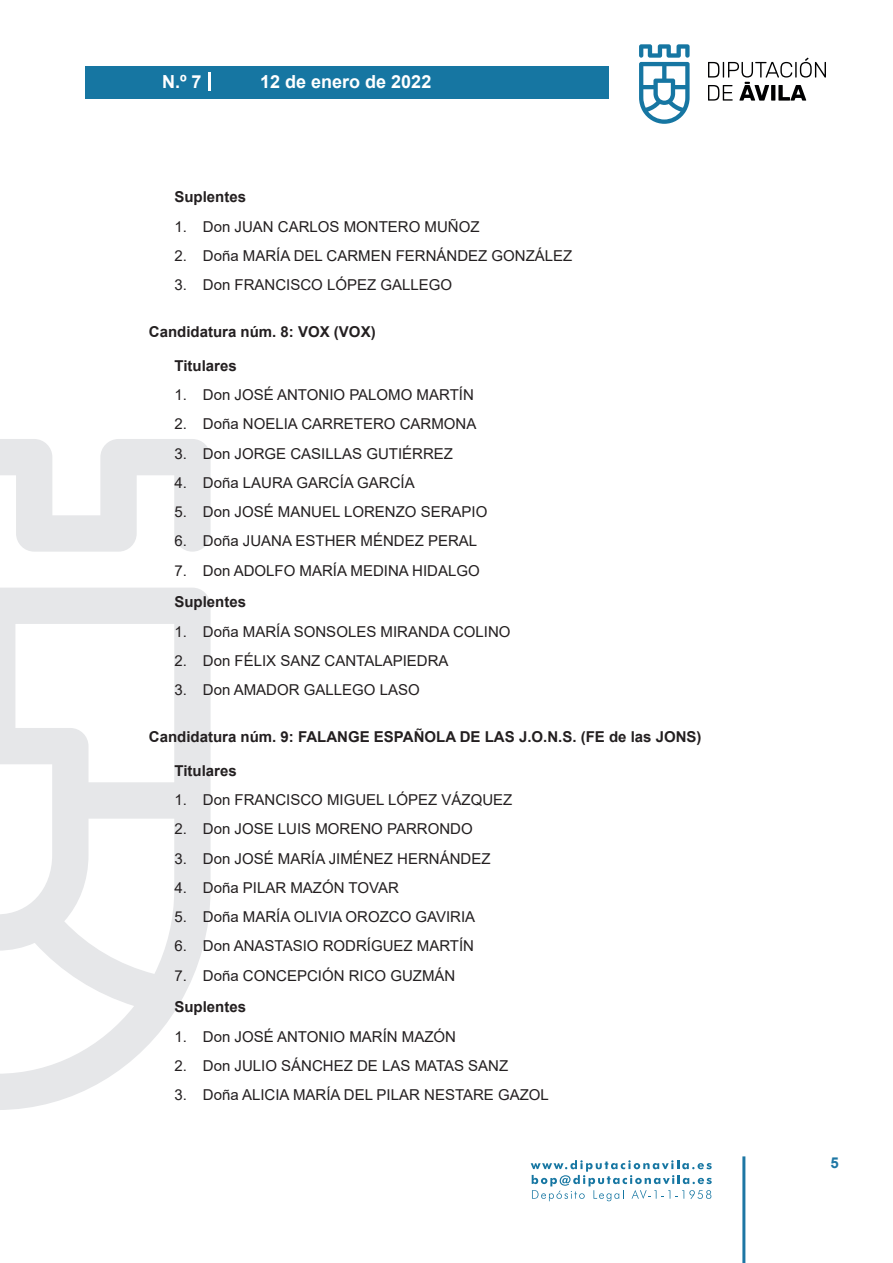
<style>
.page{position:relative;width:893px;height:1263px;background:#fff}
.page>*{position:absolute;margin:0;border:0;box-sizing:border-box;transform-origin:0 0}
.t1{font:700 18px "Arial";color:#fff}
.t2{font:15px "Arial";color:#231f20}
.t3{font:700 15px "Arial";color:#231f20}
.t4{font:700 15px "Arial";color:#1d76a4}
</style>
<div class="page">
<svg style="left:531px;top:1160px;width:181px;height:41px"></svg>
<div style="left:85px;top:66px;width:523px;height:33px;background:#1676a2"></div>
<svg style="left:639px;top:44px;width:51px;height:80px"></svg>
<svg style="left:708px;top:58px;width:118px;height:43px"></svg>
<hr style="left:742px;top:1156px;width:3px;height:107px;background:#1d76a4">
<svg style="left:208px;top:72px;width:2px;height:18px"></svg>
<svg style="left:0;top:439px;width:211px;height:671px"></svg>
<p class="t1" style="left:162px;top:69px;width:41px">N.º 7</p>
<p class="t1" style="left:260px;top:69px;width:173px">12 de enero de 2022</p>
<p class="t3" style="left:174px;top:187px;width:73px">Suplentes</p>
<p class="t2" style="left:174px;top:216px;width:307px">1. Don JUAN CARLOS MONTERO MUÑOZ</p>
<p class="t2" style="left:174px;top:245px;width:399px">2. Doña MARÍA DEL CARMEN FERNÁNDEZ GONZÁLEZ</p>
<p class="t2" style="left:174px;top:275px;width:279px">3. Don FRANCISCO LÓPEZ GALLEGO</p>
<p class="t3" style="left:149px;top:321px;width:228px">Candidatura núm. 8: VOX (VOX)</p>
<p class="t3" style="left:174px;top:355px;width:64px">Titulares</p>
<p class="t2" style="left:174px;top:384px;width:301px">1. Don JOSÉ ANTONIO PALOMO MARTÍN</p>
<p class="t2" style="left:174px;top:414px;width:303px">2. Doña NOELIA CARRETERO CARMONA</p>
<p class="t2" style="left:174px;top:443px;width:280px">3. Don JORGE CASILLAS GUTIÉRREZ</p>
<p class="t2" style="left:174px;top:472px;width:242px">4. Doña LAURA GARCÍA GARCÍA</p>
<p class="t2" style="left:174px;top:501px;width:315px">5. Don JOSÉ MANUEL LORENZO SERAPIO</p>
<p class="t2" style="left:174px;top:531px;width:304px">6. Doña JUANA ESTHER MÉNDEZ PERAL</p>
<p class="t2" style="left:174px;top:560px;width:307px">7. Don ADOLFO MARÍA MEDINA HIDALGO</p>
<p class="t3" style="left:174px;top:591px;width:73px">Suplentes</p>
<p class="t2" style="left:174px;top:621px;width:338px">1. Doña MARÍA SONSOLES MIRANDA COLINO</p>
<p class="t2" style="left:174px;top:650px;width:276px">2. Don FÉLIX SANZ CANTALAPIEDRA</p>
<p class="t2" style="left:174px;top:679px;width:247px">3. Don AMADOR GALLEGO LASO</p>
<p class="t3" style="left:149px;top:726px;width:554px">Candidatura núm. 9: FALANGE ESPAÑOLA DE LAS J.O.N.S. (FE de las JONS)</p>
<p class="t3" style="left:174px;top:760px;width:64px">Titulares</p>
<p class="t2" style="left:174px;top:789px;width:339px">1. Don FRANCISCO MIGUEL LÓPEZ VÁZQUEZ</p>
<p class="t2" style="left:174px;top:819px;width:300px">2. Don JOSE LUIS MORENO PARRONDO</p>
<p class="t2" style="left:174px;top:848px;width:318px">3. Don JOSÉ MARÍA JIMÉNEZ HERNÁNDEZ</p>
<p class="t2" style="left:174px;top:877px;width:226px">4. Doña PILAR MAZÓN TOVAR</p>
<p class="t2" style="left:174px;top:906px;width:302px">5. Doña MARÍA OLIVIA OROZCO GAVIRIA</p>
<p class="t2" style="left:174px;top:936px;width:301px">6. Don ANASTASIO RODRÍGUEZ MARTÍN</p>
<p class="t2" style="left:174px;top:965px;width:283px">7. Doña CONCEPCIÓN RICO GUZMÁN</p>
<p class="t3" style="left:174px;top:996px;width:73px">Suplentes</p>
<p class="t2" style="left:174px;top:1026px;width:283px">1. Don JOSÉ ANTONIO MARÍN MAZÓN</p>
<p class="t2" style="left:174px;top:1055px;width:335px">2. Don JULIO SÁNCHEZ DE LAS MATAS SANZ</p>
<p class="t2" style="left:174px;top:1084px;width:376px">3. Doña ALICIA MARÍA DEL PILAR NESTARE GAZOL</p>
<p class="t4" style="left:831px;top:1152px;width:10px">5</p>
</div>
